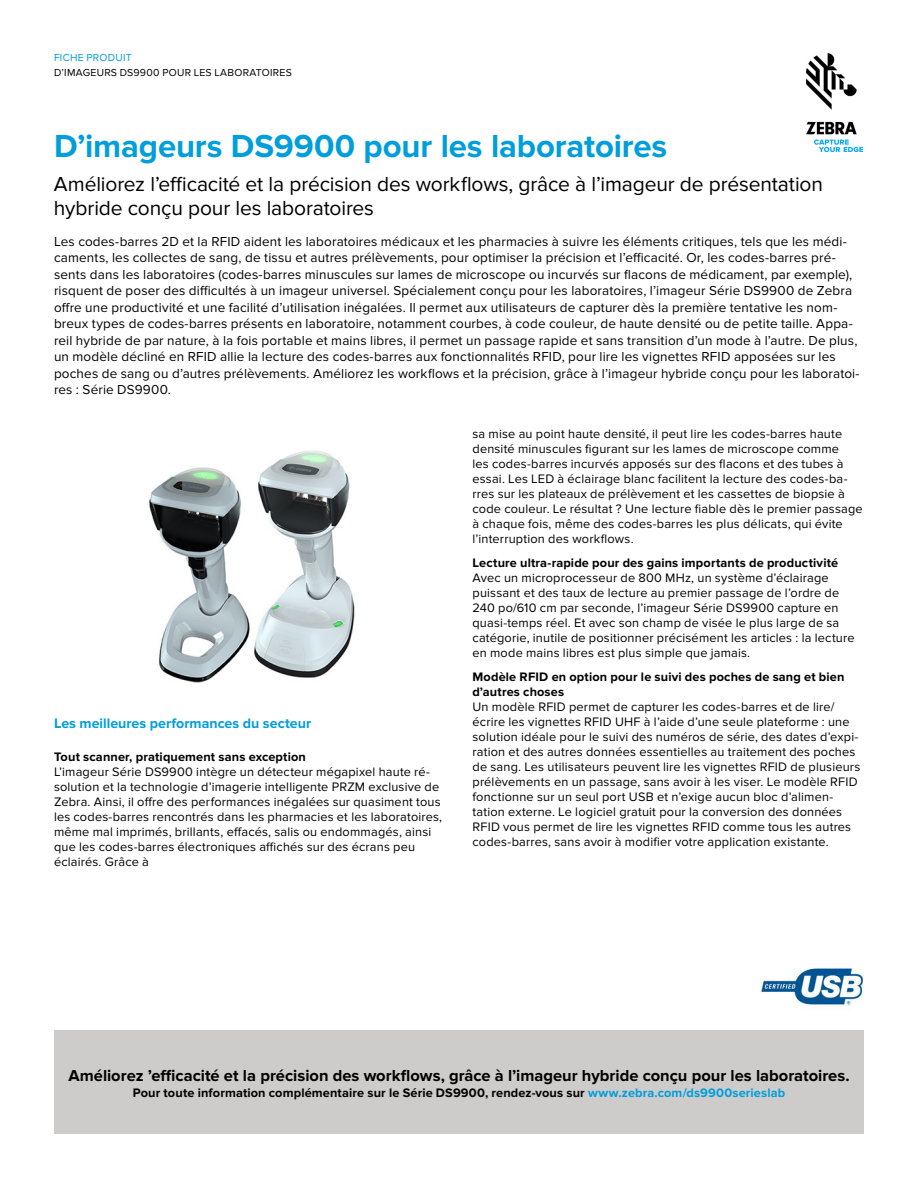
<style>
.page{position:relative;width:918px;height:1188px;background:#fff}
.page>*{position:absolute;margin:0;border:0;box-sizing:border-box;transform-origin:0 0}
.t1{font:700 33px "Proxima Nova";letter-spacing:-.005em;color:#009edb}
.t2{font:21px/24px "Proxima Nova";letter-spacing:-.005em;color:#000}
.t3{font:700 16.5px "Proxima Nova";color:#000}
.t4{font:700 14.25px "Proxima Nova";color:#009edb}
.t5{font:13.5px/16.5px "Proxima Nova";letter-spacing:.01em;color:#000}
.t6{font:12.75px/15px "Proxima Nova";letter-spacing:.015em;color:#000}
.t7{font:700 12.75px/15px "Proxima Nova";letter-spacing:.01em;color:#000}
.t8{font:10.5px "Proxima Nova";letter-spacing:.025em;color:#000}
.t9{font:10.5px "Proxima Nova";letter-spacing:.025em;color:#009edb}
.s1{color:#009edb}
</style>
<div class="page">
<img style="left:806px;top:54px;width:56px;height:97px">
<div style="left:54px;top:1031px;width:810px;height:103px;background:#cdccca"></div>
<img style="left:761px;top:968px;width:103px;height:39px">
<img style="left:149px;top:450px;width:206px;height:233px">
<p class="t9" style="left:54px;top:52px;width:79px">FICHE PRODUIT</p>
<p class="t8" style="left:54px;top:66px;width:239px">D’IMAGEURS DS9900 POUR LES LABORATOIRES</p>
<h1 class="t1" style="left:54px;top:127px;width:615px">D’imageurs DS9900 pour les laboratoires</h1>
<h2 class="t2" style="left:54px;top:173px;width:771px">Améliorez l’efficacité et la précision des workflows, grâce à l’imageur de présentation hybride conçu pour les laboratoires</h2>
<p class="t5" style="left:54px;top:233px;width:807px">Les codes-barres 2D et la RFID aident les laboratoires médicaux et les pharmacies à suivre les éléments critiques, tels que les médi&shy;caments, les collectes de sang, de tissu et autres prélèvements, pour optimiser la précision et l’efficacité. Or, les codes-barres pré&shy;sents dans les laboratoires (codes-barres minuscules sur lames de microscope ou incurvés sur flacons de médicament, par exemple), risquent de poser des difficultés à un imageur universel. Spécialement conçu pour les laboratoires, l’imageur Série DS9900 de Zebra offre une productivité et une facilité d’utilisation inégalées. Il permet aux utilisateurs de capturer dès la première tentative les nom&shy;breux types de codes-barres présents en laboratoire, notamment courbes, à code couleur, de haute densité ou de petite taille. Appa&shy;reil hybride de par nature, à la fois portable et mains libres, il permet un passage rapide et sans transition d’un mode à l’autre. De plus, un modèle décliné en RFID allie la lecture des codes-barres aux fonctionnalités RFID, pour lire les vignettes RFID apposées sur les poches de sang ou d’autres prélèvements. Améliorez les workflows et la précision, grâce à l’imageur hybride conçu pour les laboratoi&shy;res : Série DS9900.</p>
<p class="t4" style="left:54px;top:715px;width:259px">Les meilleures performances du secteur</p>
<p class="t7" style="left:54px;top:749px;width:253px">Tout scanner, pratiquement sans exception</p>
<p class="t6" style="left:54px;top:764px;width:390px">L’imageur Série DS9900 intègre un détecteur mégapixel haute ré&shy;solution et la technologie d’imagerie intelligente PRZM exclusive de Zebra. Ainsi, il offre des performances inégalées sur quasiment tous les codes-barres rencontrés dans les pharmacies et les laboratoires, même mal imprimés, brillants, effacés, salis ou endommagés, ainsi que les codes-barres électroniques affichés sur des écrans peu éclairés. Grâce à</p>
<p class="t6" style="left:472px;top:426px;width:392px">sa mise au point haute densité, il peut lire les codes-barres haute densité minuscules figurant sur les lames de microscope comme<br>les codes-barres incurvés apposés sur des flacons et des tubes à essai. Les LED à éclairage blanc facilitent la lecture des codes-ba&shy;rres sur les plateaux de prélèvement et les cassettes de biopsie à code couleur. Le résultat ? Une lecture fiable dès le premier passage à chaque fois, même des codes-barres les plus délicats, qui évite l’interruption des workflows.</p>
<p class="t7" style="left:472px;top:555px;width:367px">Lecture ultra-rapide pour des gains importants de productivité</p>
<p class="t6" style="left:472px;top:570px;width:384px">Avec un microprocesseur de 800 MHz, un système d’éclairage puissant et des taux de lecture au premier passage de l’ordre de 240 po/610 cm par seconde, l’imageur Série DS9900 capture en quasi-temps réel. Et avec son champ de visée le plus large de sa catégorie, inutile de positionner précisément les articles : la lecture en mode mains libres est plus simple que jamais.</p>
<p class="t7" style="left:472px;top:669px;width:373px">Modèle RFID en option pour le suivi des poches de sang et bien d’autres choses</p>
<p class="t6" style="left:472px;top:699px;width:389px">Un modèle RFID permet de capturer les codes-barres et de lire/ écrire les vignettes RFID UHF à l’aide d’une seule plateforme : une solution idéale pour le suivi des numéros de série, des dates d’expi&shy;ration et des autres données essentielles au traitement des poches de sang. Les utilisateurs peuvent lire les vignettes RFID de plusieurs prélèvements en un passage, sans avoir à les viser. Le modèle RFID fonctionne sur un seul port USB et n’exige aucun bloc d’alimen&shy;tation externe. Le logiciel gratuit pour la conversion des données RFID vous permet de lire les vignettes RFID comme tous les autres codes-barres, sans avoir à modifier votre application existante.</p>
<p class="t3" style="left:68px;top:1066px;width:783px">Améliorez ’efficacité et la précision des workflows, grâce à l’imageur hybride conçu pour les laboratoires.</p>
<p class="t7" style="left:133px;top:1085px;width:654px">Pour toute information complémentaire sur le Série DS9900, rendez-vous sur <span class="s1">www.zebra.com/ds9900serieslab</span></p>
</div>
